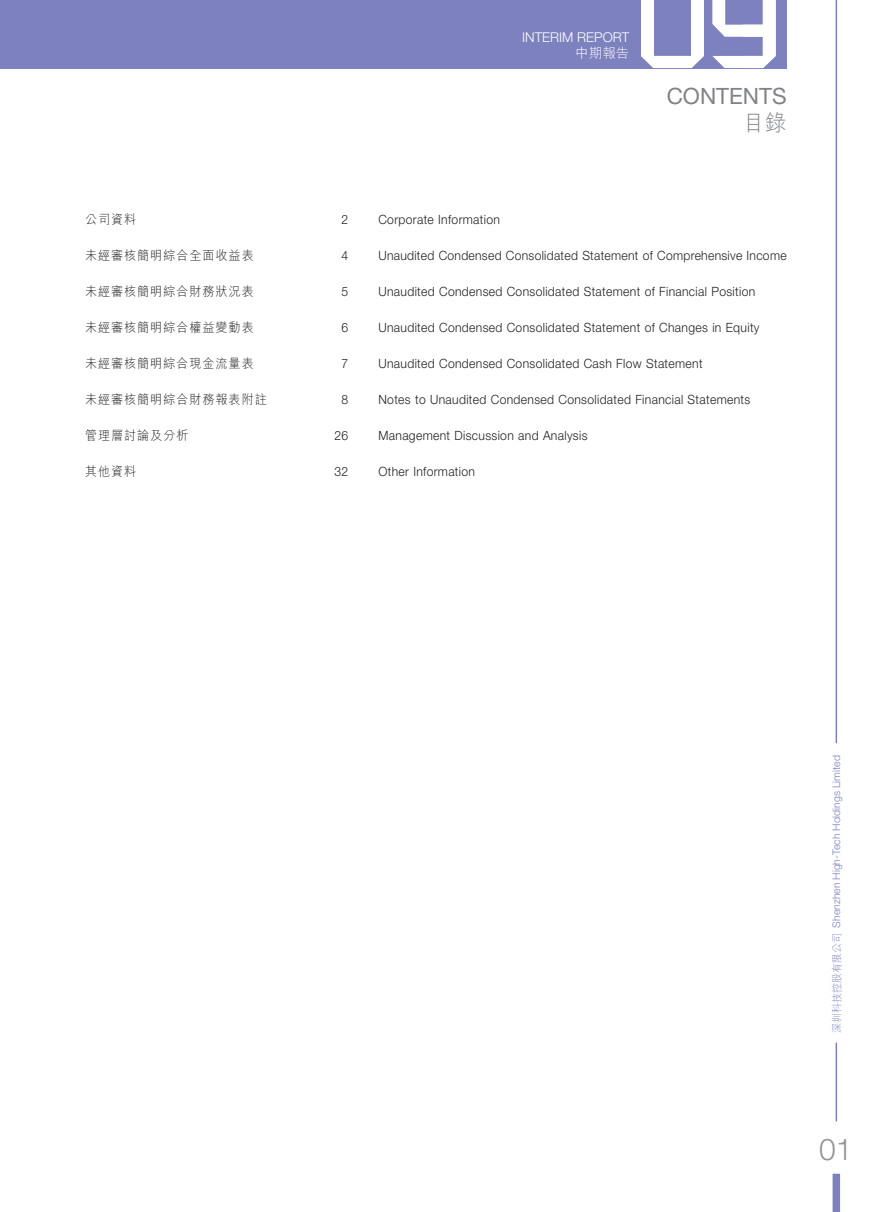
<style>
.page{position:relative;width:893px;height:1212px;background:#fff}
.page>*{position:absolute;margin:0;border:0;box-sizing:border-box;transform-origin:0 0}
.t1{font:300 30px "Helvetica Neue LT Std";color:#939598}
.t2{font:22.5px "Helvetica Neue LT Std";color:#808285}
.t3{font:22.5px "M Hei HK Light B5 pc H";color:#808285;scale:.95 1}
.t4{font:300 13.5px "Helvetica Neue LT Std";color:#fff}
.t5{font:13.5px "M Hei HK Light B5 pc H";color:#fff}
.t6{font:300 12.75px "Helvetica Neue LT Std";letter-spacing:.03em;color:#231f20;scale:.95 1}
.t7{font:12.75px "M Hei HK Light B5 pc H";letter-spacing:.08em;color:#231f20;scale:.95 1}
.t8{font:300 10.5px "Helvetica Neue LT Std";color:#7d81be}
.s1{font-family:"M Hei HK Light B5 pc H";font-weight:400}
</style>
<div class="page">
<div style="left:0;top:0;width:787px;height:68px;background:#7d81be"></div>
<div style="left:833px;top:1174px;width:7px;height:38px;background:#7d81be"></div>
<hr style="left:836px;top:1043px;width:1px;height:78px;background:#7d81be">
<hr style="left:836px;top:0;width:1px;height:743px;background:#7d81be">
<svg style="left:641px;top:0;width:63px;height:68px"></svg>
<svg style="left:712px;top:0;width:31px;height:68px"></svg>
<svg style="left:743px;top:0;width:33px;height:68px;fill:#fff"></svg>
<p class="t4" style="left:522px;top:32px;width:109px">INTERIM REPORT</p>
<p class="t5" style="left:575px;top:48px;width:55px">中期報告</p>
<h2 class="t2" style="left:667px;top:88px;width:121px">CONTENTS</h2>
<h2 class="t3" style="left:743px;top:114px;width:47px">目錄</h2>
<p class="t7" style="left:85px;top:214px;width:55px">公司資料</p>
<p class="t6" style="left:342px;top:215px;width:9px">2</p>
<p class="t6" style="left:378px;top:215px;width:129px">Corporate Information</p>
<p class="t7" style="left:85px;top:250px;width:179px">未經審核簡明綜合全面收益表</p>
<p class="t6" style="left:342px;top:251px;width:9px">4</p>
<p class="t6" style="left:378px;top:251px;width:431px">Unaudited Condensed Consolidated Statement of Comprehensive Income</p>
<p class="t7" style="left:85px;top:286px;width:179px">未經審核簡明綜合財務狀況表</p>
<p class="t6" style="left:342px;top:287px;width:9px">5</p>
<p class="t6" style="left:378px;top:287px;width:398px">Unaudited Condensed Consolidated Statement of Financial Position</p>
<p class="t7" style="left:85px;top:322px;width:179px">未經審核簡明綜合權益變動表</p>
<p class="t6" style="left:342px;top:323px;width:9px">6</p>
<p class="t6" style="left:378px;top:323px;width:403px">Unaudited Condensed Consolidated Statement of Changes in Equity</p>
<p class="t7" style="left:85px;top:358px;width:179px">未經審核簡明綜合現金流量表</p>
<p class="t6" style="left:342px;top:359px;width:9px">7</p>
<p class="t6" style="left:378px;top:359px;width:343px">Unaudited Condensed Consolidated Cash Flow Statement</p>
<p class="t7" style="left:85px;top:394px;width:193px">未經審核簡明綜合財務報表附註</p>
<p class="t6" style="left:342px;top:395px;width:9px">8</p>
<p class="t6" style="left:378px;top:395px;width:393px">Notes to Unaudited Condensed Consolidated Financial Statements</p>
<p class="t7" style="left:85px;top:430px;width:110px">管理層討論及分析</p>
<p class="t6" style="left:335px;top:431px;width:16px">26</p>
<p class="t6" style="left:378px;top:431px;width:222px">Management Discussion and Analysis</p>
<p class="t7" style="left:85px;top:466px;width:55px">其他資料</p>
<p class="t6" style="left:335px;top:467px;width:16px">32</p>
<p class="t6" style="left:378px;top:467px;width:103px">Other Information</p>
<p class="t8" style="left:832px;top:1033px;width:279px;rotate:-90deg"><span class="s1">深圳科技控股有限公司</span> Shenzhen High-Tech Holdings Limited</p>
<h1 class="t1" style="left:819px;top:1138px;width:35px">01</h1>
</div>
